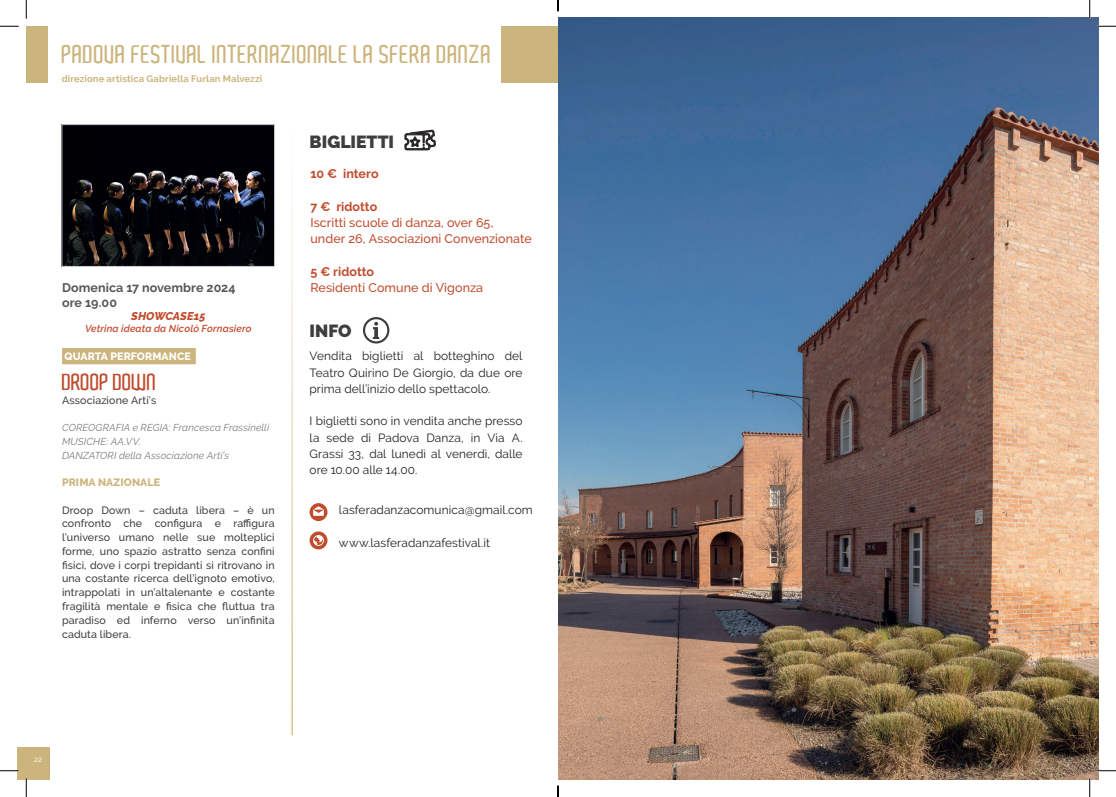
<style>
.page{position:relative;width:1116px;height:797px;background:#fff}
.page>*{position:absolute;margin:0;border:0;box-sizing:border-box;transform-origin:0 0}
.t1{font:600 24.75px "Aldo";color:#ccb57d}
.t2{font:600 22.5px "Aldo";letter-spacing:-.02em;color:#c14b2d}
.t3{font:900 17.5px "Raleway";letter-spacing:.005em;color:#3e3e3f}
.t4{font:500 12.5px "Raleway";letter-spacing:.005em;color:#c14b2d}
.t5{font:700 12.5px "Raleway";letter-spacing:.005em;color:#57585a}
.t6{font:700 12.5px "Raleway";color:#c14b2d}
.t7{font:11.88px/16.2px "Raleway";letter-spacing:.005em;color:#231f20;text-align:justify}
.t8{font:italic 800 11.25px "Raleway";letter-spacing:.01em;color:#c14b2d}
.t9{font:500 10.62px/13.8px "Raleway";letter-spacing:.01em;color:#3e3e3f;text-align:justify}
.t10{font:800 10.62px "Raleway";letter-spacing:.005em;color:#fff}
.t11{font:800 10.62px "Raleway";letter-spacing:.01em;color:#ccb57d}
.t12{font:italic 10px "Raleway";letter-spacing:.015em;color:#7a7c7f}
.t13{font:italic 600 10px "Raleway";letter-spacing:.015em;color:#c14b2d}
.t14{font:700 9.38px "Raleway";letter-spacing:.015em;color:#ccb57d}
.t15{font:7.62px "Raleway";color:#fff}
</style>
<div class="page">
<div style="left:17px;top:746px;width:33px;height:33px;background:#ccb57d"></div>
<div style="left:26px;top:26px;width:22px;height:57px;background:#ccb57d"></div>
<div style="left:501px;top:26px;width:57px;height:57px;background:#ccb57d"></div>
<img style="left:64px;top:126px;width:209px;height:138px">
<div style="left:62px;top:124px;width:213px;height:142px;border:1px solid #d1d2d4"></div>
<div style="left:62px;top:348px;width:134px;height:16px;background:#ccb57d"></div>
<hr style="left:291px;top:125px;width:2px;height:610px;background:#ccb57d">
<svg style="left:404px;top:129px;width:32px;height:22px"></svg>
<svg style="left:309px;top:531px;width:18px;height:18px"></svg>
<svg style="left:309px;top:503px;width:18px;height:18px"></svg>
<svg style="left:363px;top:317px;width:26px;height:26px"></svg>
<img style="left:558px;top:17px;width:540px;height:762px">
<svg style="left:0;top:25px;width:19px;height:2px"></svg>
<svg style="left:1097px;top:25px;width:18px;height:2px"></svg>
<svg style="left:0;top:770px;width:19px;height:1px"></svg>
<svg style="left:1097px;top:770px;width:18px;height:1px"></svg>
<svg style="left:25px;top:0;width:2px;height:19px"></svg>
<svg style="left:25px;top:778px;width:2px;height:19px"></svg>
<svg style="left:1088px;top:0;width:2px;height:19px"></svg>
<svg style="left:1088px;top:778px;width:2px;height:19px"></svg>
<svg style="left:557px;top:0;width:2px;height:11px"></svg>
<svg style="left:557px;top:785px;width:2px;height:12px"></svg>
<p class="t1" style="left:62px;top:40px;width:431px">PADOVA FESTIVAL INTERNAZIONALE LA SFERA DANZA</p>
<p class="t14" style="left:62px;top:73px;width:202px">direzione artistica Gabriella Furlan Malvezzi</p>
<p class="t5" style="left:62px;top:280px;width:175px">Domenica 17 novembre 2024</p>
<p class="t5" style="left:62px;top:295px;width:56px">ore 19.00</p>
<p class="t8" style="left:131px;top:310px;width:76px">SHOWCASE15</p>
<p class="t13" style="left:85px;top:323px;width:168px">Vetrina ideata da Nicolò Fornasiero</p>
<p class="t10" style="left:64px;top:350px;width:128px">QUARTA PERFORMANCE</p>
<p class="t2" style="left:62px;top:369px;width:96px">DROOP DOWN</p>
<p class="t9" style="left:62px;top:393px;width:96px">Associazione Arti’s</p>
<p class="t12" style="left:62px;top:422px;width:209px">COREOGRAFIA e REGIA: Francesca Frassinelli</p>
<p class="t12" style="left:62px;top:435px;width:80px">MUSICHE: AA.VV.</p>
<p class="t12" style="left:62px;top:449px;width:169px">DANZATORI della Associazione Arti’s</p>
<p class="t11" style="left:62px;top:476px;width:99px">PRIMA NAZIONALE</p>
<p class="t9" style="left:62px;top:503px;width:214px">Droop Down – caduta libera – è un confronto che configura e raffigura l’universo umano nelle sue molteplici forme, uno spazio astratto senza confini fisici, dove i corpi trepidanti si ritrovano in una costante ricerca dell’ignoto emotivo, intrappolati in un’altalenante e costante fragilità mentale e fisica che fluttua tra paradiso ed inferno verso un’infinita caduta libera.</p>
<p class="t3" style="left:309px;top:132px;width:86px">BIGLIETTI</p>
<p class="t6" style="left:310px;top:167px;width:70px">10 € intero</p>
<p class="t6" style="left:310px;top:199px;width:68px">7 € ridotto</p>
<p class="t4" style="left:310px;top:215px;width:185px">Iscritti scuole di danza, over 65,</p>
<p class="t4" style="left:310px;top:231px;width:223px">under 26, Associazioni Convenzionate</p>
<p class="t6" style="left:310px;top:264px;width:65px">5 € ridotto</p>
<p class="t4" style="left:310px;top:280px;width:174px">Residenti Comune di Vigonza</p>
<p class="t3" style="left:309px;top:321px;width:43px">INFO</p>
<p class="t7" style="left:309px;top:348px;width:214px">Vendita biglietti al botteghino del Teatro Quirino De Giorgio, da due ore prima dell’inizio dello spettacolo.</p>
<p class="t7" style="left:309px;top:413px;width:214px">I biglietti sono in vendita anche presso la sede di Padova Danza, in Via A.<br>Grassi 33, dal lunedì al venerdì, dalle ore 10.00 alle 14.00.</p>
<p class="t7" style="left:339px;top:502px;width:195px">lasferadanzacomunica@gmail.com</p>
<p class="t7" style="left:339px;top:534px;width:153px">www.lasferadanzafestival.it</p>
<p class="t15" style="left:34px;top:755px;width:10px">22</p>
</div>
